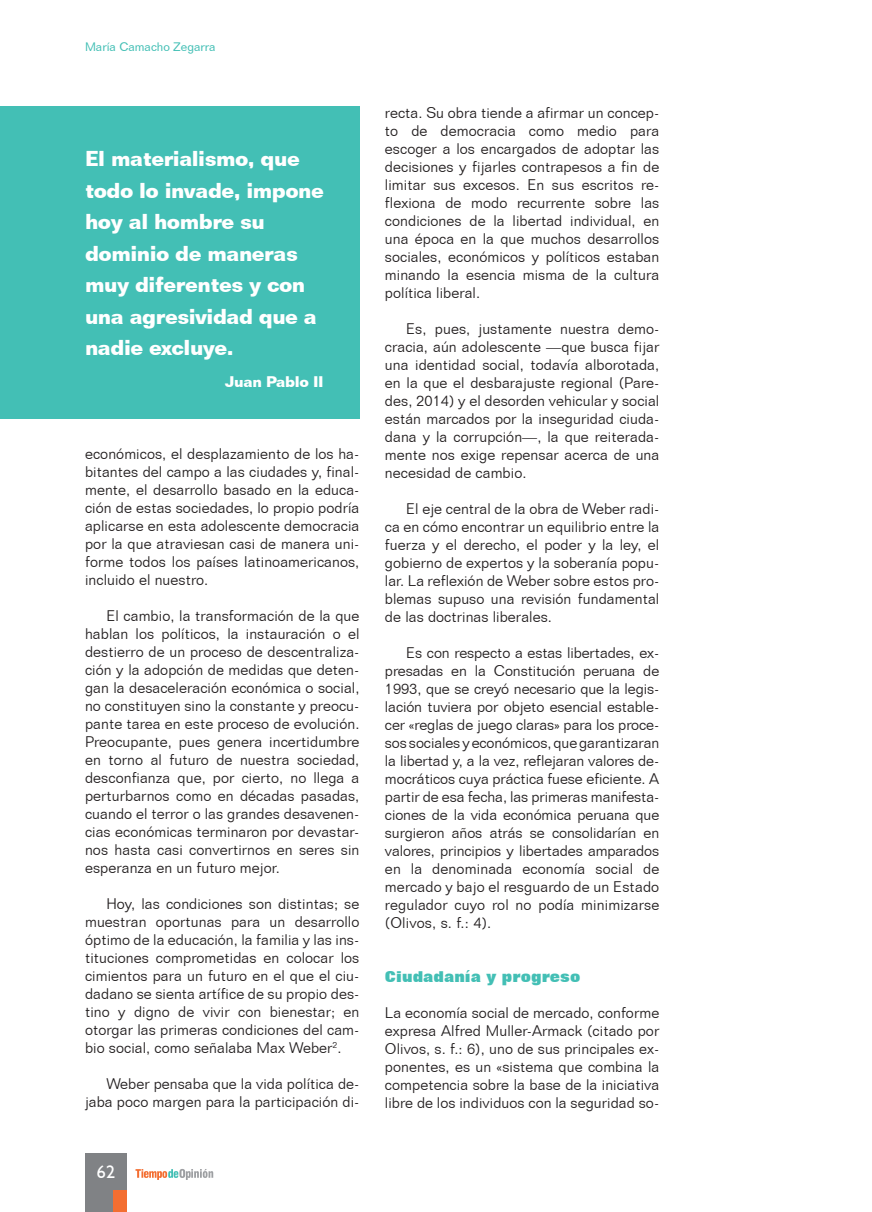
<style>
.page{position:relative;width:872px;height:1212px;background:#fff}
.page>*{position:absolute;margin:0;border:0;box-sizing:border-box;transform-origin:0 0}
.t1{font:700 21px/31.5px "Folio BT";letter-spacing:-.025em;color:#fff}
.t2{font:18px "Humanist 521 BT";color:#fff}
.t3{font:300 15px/18px "Folio BT";letter-spacing:.005em;color:#231f20;text-align:justify}
.t4{font:800 15px "Folio BT";letter-spacing:.005em;color:#43bfb5}
.t5{font:700 15px "Folio BT";letter-spacing:-.025em;color:#fff}
.t6{font:12px "Folio BT";color:#43bfb5}
</style>
<div class="page">
<hr style="left:871px;top:0;width:1px;height:1212px;background:#f1ebd8">
<div style="left:0;top:106px;width:359px;height:313px;background:#43bfb5"></div>
<svg style="left:135px;top:1169px;width:78px;height:11px"></svg>
<div style="left:85px;top:1153px;width:42px;height:59px;background:#808285"></div>
<div style="left:114px;top:1191px;width:13px;height:21px;background:#f36e31"></div>
<p class="t6" style="left:85px;top:39px;width:132px">María Camacho Zegarra</p>
<p class="t1" style="left:85px;top:143px;width:240px">El materialismo, que todo lo invade, impone hoy al hombre su dominio de maneras muy diferentes y con una agresividad que a nadie excluye.</p>
<p class="t5" style="left:225px;top:372px;width:100px">Juan Pablo II</p>
<p class="t3" style="left:85px;top:444px;width:276px">económicos, el desplazamiento de los ha&shy;bitantes del campo a las ciudades y, final&shy;mente, el desarrollo basado en la educa&shy;ción de estas sociedades, lo propio podría aplicarse en esta adolescente democracia por la que atraviesan casi de manera uni&shy;forme todos los países latinoamericanos, incluido el nuestro.</p>
<p class="t3" style="left:85px;top:606px;width:276px;text-indent:21px">El cambio, la transformación de la que hablan los políticos, la instauración o el destierro de un proceso de descentraliza&shy;ción y la adopción de medidas que deten&shy;gan la desaceleración económica o social, no constituyen sino la constante y preocu&shy;pante tarea en este proceso de evolución.<br>Preocupante, pues genera incertidumbre en torno al futuro de nuestra sociedad, desconfianza que, por cierto, no llega a perturbarnos como en décadas pasadas, cuando el terror o las grandes desavenen&shy;cias económicas terminaron por devastar&shy;nos hasta casi convertirnos en seres sin esperanza en un futuro mejor.</p>
<p class="t3" style="left:85px;top:894px;width:276px;text-indent:21px">Hoy, las condiciones son distintas; se muestran oportunas para un desarrollo óptimo de la educación, la familia y las ins&shy;tituciones comprometidas en colocar los cimientos para un futuro en el que el ciu&shy;dadano se sienta artífice de su propio des&shy;tino y digno de vivir con bienestar; en otorgar las primeras condiciones del cam&shy;bio social, como señalaba Max Weber<sup>2</sup>.</p>
<p class="t3" style="left:85px;top:1074px;width:276px;text-align:right">Weber pensaba que la vida política de&shy;jaba poco margen para la participación di-</p>
<p class="t2" style="left:97px;top:1160px;width:20px">62</p>
<p class="t3" style="left:385px;top:103px;width:276px">recta. Su obra tiende a afirmar un concep&shy;to de democracia como medio para escoger a los encargados de adoptar las decisiones y fijarles contrapesos a fin de limitar sus excesos. En sus escritos re&shy;flexiona de modo recurrente sobre las condiciones de la libertad individual, en una época en la que muchos desarrollos sociales, económicos y políticos estaban minando la esencia misma de la cultura política liberal.</p>
<p class="t3" style="left:385px;top:319px;width:276px;text-indent:21px">Es, pues, justamente nuestra demo&shy;cracia, aún adolescente —que busca fijar una identidad social, todavía alborotada, en la que el desbarajuste regional (Pare&shy;des, 2014) y el desorden vehicular y social están marcados por la inseguridad ciuda&shy;dana y la corrupción—, la que reiterada&shy;mente nos exige repensar acerca de una necesidad de cambio.</p>
<p class="t3" style="left:385px;top:499px;width:276px;text-indent:21px">El eje central de la obra de Weber radi&shy;ca en cómo encontrar un equilibrio entre la fuerza y el derecho, el poder y la ley, el gobierno de expertos y la soberanía popu&shy;lar. La reflexión de Weber sobre estos pro&shy;blemas supuso una revisión fundamental de las doctrinas liberales.</p>
<p class="t3" style="left:385px;top:643px;width:276px;text-indent:21px">Es con respecto a estas libertades, ex&shy;presadas en la Constitución peruana de 1993, que se creyó necesario que la legis&shy;lación tuviera por objeto esencial estable&shy;cer «reglas de juego claras» para los proce&shy;sos sociales y económicos, que garantizaran la libertad y, a la vez, reflejaran valores de&shy;mocráticos cuya práctica fuese eficiente. A partir de esa fecha, las primeras manifesta&shy;ciones de la vida económica peruana que surgieron años atrás se consolidarían en valores, principios y libertades amparados en la denominada economía social de mercado y bajo el resguardo de un Estado regulador cuyo rol no podía minimizarse (Olivos, s. f.: 4).</p>
<p class="t4" style="left:385px;top:967px;width:197px">Ciudadanía y progreso</p>
<p class="t3" style="left:385px;top:1003px;width:276px">La economía social de mercado, conforme expresa Alfred Muller-Armack (citado por Olivos, s. f.: 6), uno de sus principales ex&shy;ponentes, es un «sistema que combina la competencia sobre la base de la iniciativa libre de los individuos con la seguridad so-</p>
</div>
